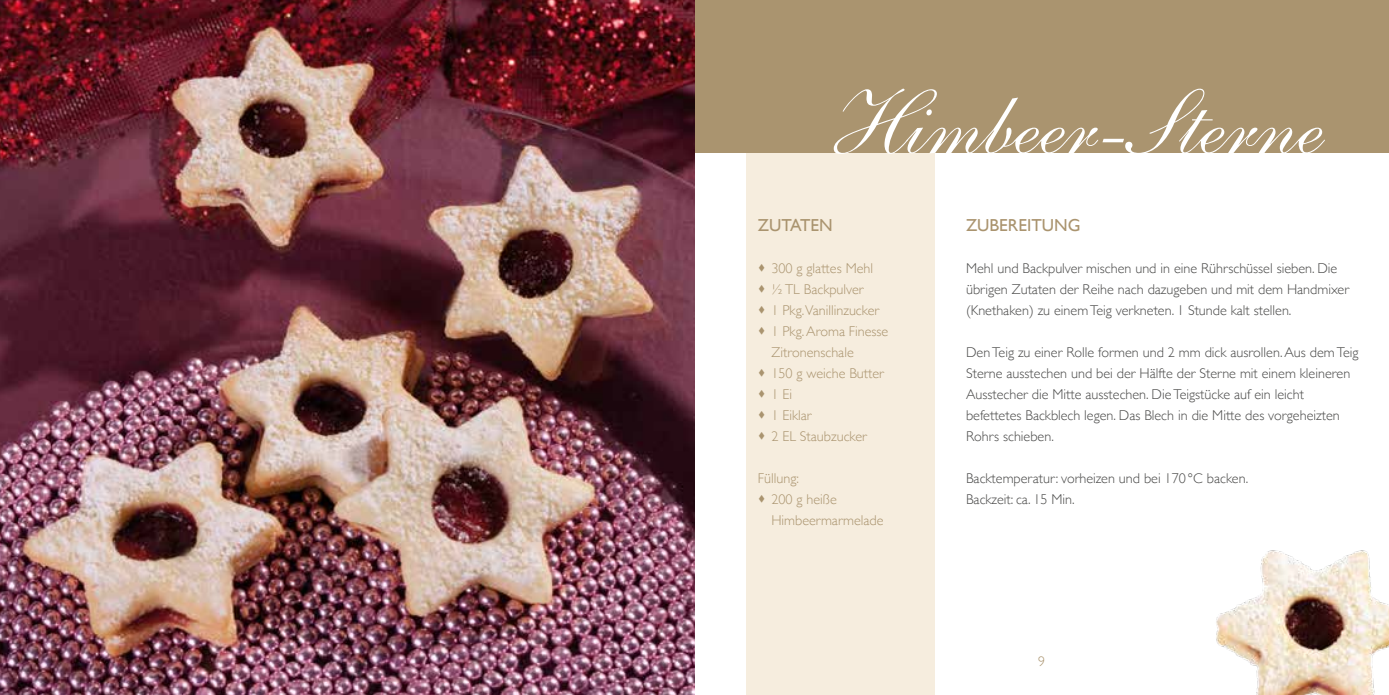
<style>
.page{position:relative;width:1389px;height:695px;background:#fff}
.page>*{position:absolute;margin:0;border:0;box-sizing:border-box;transform-origin:0 0}
.t1{font:92.75px "Shelley LT Std Script";color:#fff}
.t2{font:17.32px "Gill Sans";color:#aa946f}
.t3{font:300 14.17px/21px "Gill Sans";color:#494948}
.t4{font:300 14.17px/21px "Gill Sans";color:#aa946f}
.t5{font:300 14px "Gill Sans";color:#aa946f}
</style>
<div class="page">
<div style="left:746px;top:118px;width:188px;height:576px;background:#f6edde"></div>
<div style="left:694px;top:0;width:695px;height:153px;background:#aa946f"></div>
<img style="left:0;top:0;width:694px;height:694px">
<img style="left:1216px;top:550px;width:173px;height:144px">
<h1 class="t1" style="left:833px;top:68px;width:491px">Himbeer-Sterne</h1>
<p class="t2" style="left:758px;top:215px;width:76px">ZUTATEN</p>
<p class="t4" style="left:771px;top:257px;width:119px">300 g glattes Mehl ½ TL Backpulver<br>1 Pkg.Vanillinzucker<br>1 Pkg. Aroma Finesse<br>Zitronenschale<br>150 g weiche Butter<br>1 Ei<br>1 Eiklar<br>2 EL Staubzucker</p>
<p class="t4" style="left:771px;top:467px;width:114px;text-indent:-13px">Füllung:<br>200 g heiße<br>Himbeermarmelade</p>
<p class="t2" style="left:966px;top:215px;width:116px">ZUBEREITUNG</p>
<p class="t3" style="left:966px;top:257px;width:384px">Mehl und Backpulver mischen und in eine Rührschüssel sieben. Die übrigen Zutaten der Reihe nach dazugeben und mit dem Handmixer (Knethaken) zu einem Teig verkneten. 1 Stunde kalt stellen.</p>
<p class="t3" style="left:966px;top:341px;width:394px">Den Teig zu einer Rolle formen und 2 mm dick ausrollen. Aus dem Teig Sterne ausstechen und bei der Hälfte der Sterne mit einem kleineren Ausstecher die Mitte ausstechen. Die Teigstücke auf ein leicht befettetes Backblech legen. Das Blech in die Mitte des vorgeheizten Rohrs schieben.</p>
<p class="t3" style="left:966px;top:467px;width:284px">Backtemperatur: vorheizen und bei 170°C backen.<br>Backzeit: ca. 15 Min.</p>
<p class="t5" style="left:1038px;top:650px;width:8px">9</p>
</div>
